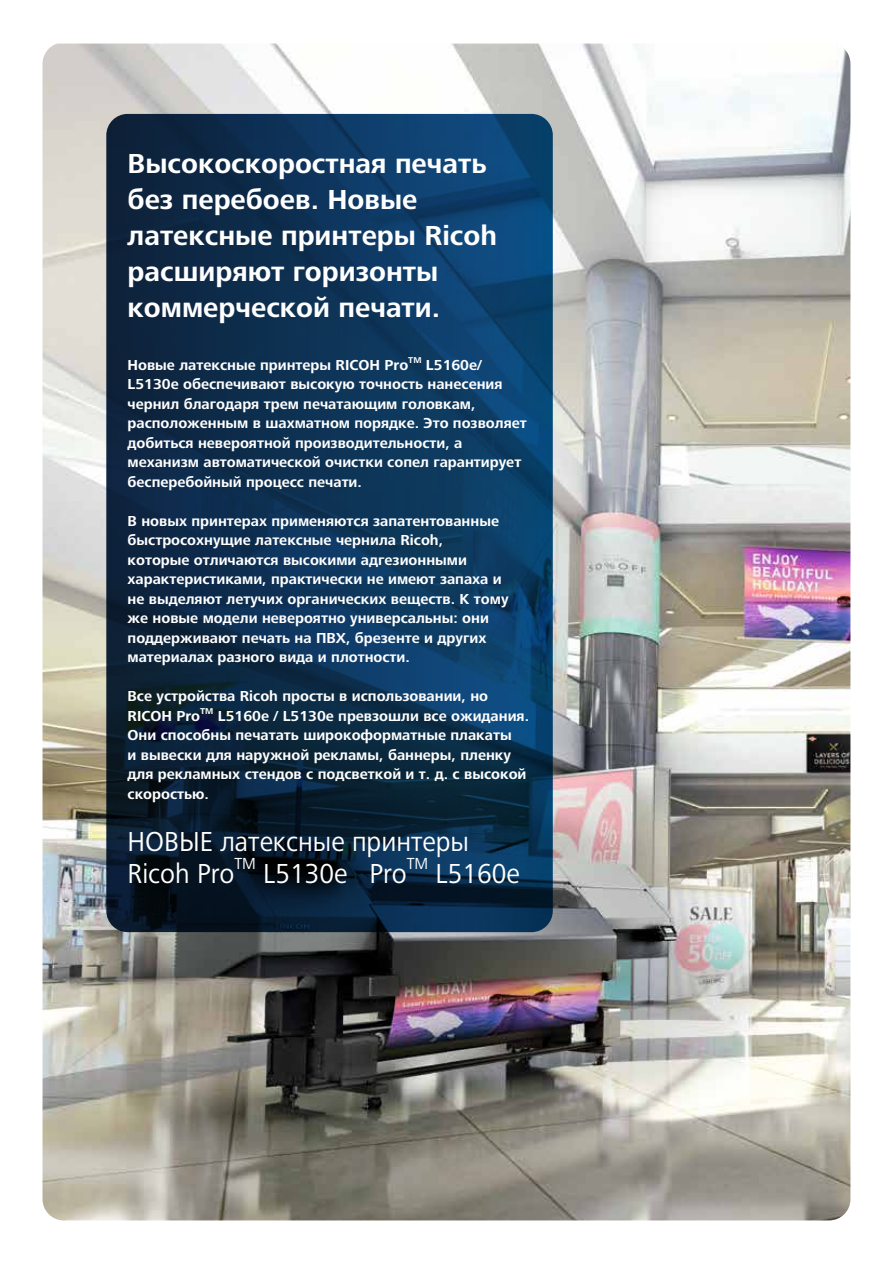
<style>
.page{position:relative;width:893px;height:1263px;background:#fff}
.page>*{position:absolute;margin:0;border:0;box-sizing:border-box;transform-origin:0 0}
.t1{font:700 28.5px/36px "Frutiger Next LTW1 G";color:#fff}
.t2{font:28.5px/31.5px "Frutiger Next LTW1 G";color:#fff;scale:.95 1}
.t3{font:16.65px "Frutiger Next LTW1 G";color:#fff;scale:.95 1}
.t4{font:700 15px/19.5px "Frutiger Next LTW1 G";color:#fff}
.t5{font:700 8.7px "Frutiger Next LTW1 G";color:#fff}
</style>
<div class="page">
<img style="left:43px;top:44px;width:807px;height:1176px">
<svg style="left:106px;top:114px;width:447px;height:818px;background:#0c2f4f"></svg>
<h1 class="t1" style="left:128px;top:146px;width:371px">Высокоскоростная печать без перебоев. Новые латексные принтеры Ricoh расширяют горизонты коммерческой печати.</h1>
<p class="t4" style="left:128px;top:355px;width:282px">Новые латексные принтеры RICOH Pro</p>
<p class="t5" style="left:408px;top:355px;width:15px">TM</p>
<p class="t4" style="left:128px;top:355px;width:401px;text-indent:298px">L5160e/ L5130e обеспечивают высокую точность нанесения чернил благодаря трем печатающим головкам, расположенным в шахматном порядке. Это позволяет добиться невероятной производительности, а механизм автоматической очистки сопел гарантирует бесперебойный процесс печати.</p>
<p class="t4" style="left:128px;top:511px;width:382px">В новых принтерах применяются запатентованные быстросохнущие латексные чернила Ricoh, которые отличаются высокими адгезионными характеристиками, практически не имеют запаха и не выделяют летучих органических веществ. К тому же новые модели невероятно универсальны: они поддерживают печать на ПВХ, брезенте и других материалах разного вида и плотности.</p>
<p class="t4" style="left:128px;top:687px;width:362px">Все устройства Ricoh просты в использовании, но<br>RICOH Pro</p>
<p class="t5" style="left:200px;top:706px;width:15px">TM</p>
<p class="t4" style="left:128px;top:706px;width:403px;text-indent:90px">L5160e / L5130e превзошли все ожидания.<br>Они способны печатать широкоформатные плакаты<br>и вывески для наружной рекламы, баннеры, пленку для рекламных стендов с подсветкой и т. д. с высокой скоростью.</p>
<h1 class="t2" style="left:128px;top:827px;width:361px">НОВЫЕ латексные принтеры<br>Ricoh Pro</h1>
<p class="t3" style="left:234px;top:854px;width:24px">TM</p>
<h1 class="t2" style="left:263px;top:858px;width:153px">L5130e Pro</h1>
<p class="t3" style="left:407px;top:854px;width:24px">TM</p>
<h1 class="t2" style="left:436px;top:858px;width:90px">L5160e</h1>
</div>
